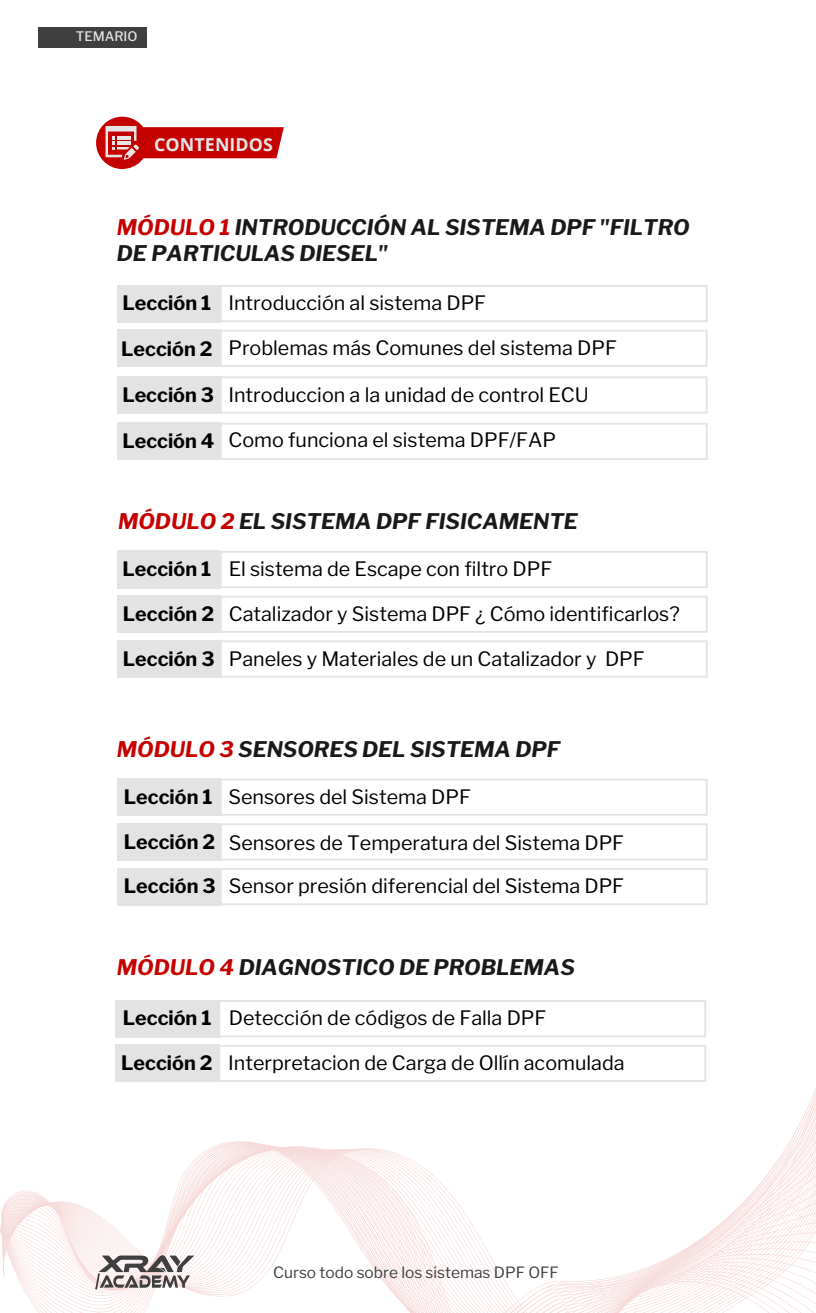
<style>
.page{position:relative;width:816px;height:1313px;background:#fff}
.page>*{position:absolute;margin:0;border:0;box-sizing:border-box;transform-origin:0 0}
.t1{font:italic 700 21.35px/25.9px "Libre Franklin";color:#191919}
.t2{font:19.69px "Libre Franklin";color:#000}
.t3{font:700 19.69px "Libre Franklin";color:#000}
.t4{font:700 17.85px "Open Sans";letter-spacing:.005em;color:#e5e5e5}
.t5{font:15.49px "Libre Franklin";color:#3f3f3f}
.t6{font:500 13.04px "Libre Franklin";color:#e3e3e3}
.s1{color:#c50000}
</style>
<div class="page">
<div style="left:38px;top:27px;width:109px;height:20px;background:#3f3f3f"></div>
<svg style="left:0;top:1145px;width:815px;height:167px"></svg>
<svg style="left:95px;top:1254px;width:99px;height:35px"></svg>
<div style="left:96px;top:117px;width:52px;height:52px;background:#c50000;border-radius:50%"></div>
<svg style="left:105px;top:126px;width:179px;height:34px"></svg>
<div style="left:117px;top:778px;width:104px;height:37px;background:#e3e3e3"></div>
<svg style="left:221px;top:779px;width:486px;height:36px"></svg>
<div style="left:117px;top:823px;width:104px;height:37px;background:#e3e3e3"></div>
<svg style="left:221px;top:823px;width:486px;height:37px"></svg>
<div style="left:117px;top:868px;width:104px;height:37px;background:#e3e3e3"></div>
<svg style="left:221px;top:868px;width:486px;height:37px"></svg>
<div style="left:117px;top:551px;width:104px;height:37px;background:#e3e3e3"></div>
<svg style="left:221px;top:551px;width:486px;height:37px"></svg>
<div style="left:117px;top:595px;width:104px;height:38px;background:#e3e3e3"></div>
<svg style="left:221px;top:596px;width:486px;height:37px"></svg>
<div style="left:117px;top:640px;width:104px;height:37px;background:#e3e3e3"></div>
<svg style="left:221px;top:640px;width:486px;height:37px"></svg>
<div style="left:117px;top:285px;width:104px;height:37px;background:#e3e3e3"></div>
<svg style="left:221px;top:285px;width:486px;height:37px"></svg>
<div style="left:117px;top:330px;width:104px;height:37px;background:#e3e3e3"></div>
<svg style="left:221px;top:330px;width:486px;height:37px"></svg>
<div style="left:117px;top:376px;width:104px;height:37px;background:#e3e3e3"></div>
<svg style="left:221px;top:376px;width:486px;height:37px"></svg>
<div style="left:117px;top:423px;width:104px;height:37px;background:#e3e3e3"></div>
<svg style="left:221px;top:423px;width:486px;height:37px"></svg>
<div style="left:116px;top:1000px;width:103px;height:37px;background:#e3e3e3"></div>
<svg style="left:219px;top:1000px;width:486px;height:37px"></svg>
<div style="left:116px;top:1044px;width:103px;height:38px;background:#e3e3e3"></div>
<svg style="left:219px;top:1044px;width:486px;height:38px"></svg>
<p class="t6" style="left:76px;top:29px;width:63px">TEMARIO</p>
<p class="t4" style="left:154px;top:132px;width:120px">CONTENIDOS</p>
<p class="t1" style="left:117px;top:214px;width:574px"><span class="s1">MÓDULO 1</span> INTRODUCCIÓN AL SISTEMA DPF "FILTRO<br>DE PARTICULAS DIESEL"</p>
<p class="t2" style="left:228px;top:291px;width:259px">Introducción al sistema DPF</p>
<p class="t2" style="left:228px;top:336px;width:390px">Problemas más Comunes del sistema DPF</p>
<p class="t2" style="left:228px;top:383px;width:361px">Introduccion a la unidad de control ECU</p>
<p class="t2" style="left:228px;top:427px;width:329px">Como funciona el sistema DPF/FAP</p>
<p class="t3" style="left:122px;top:291px;width:90px">Lección 1</p>
<p class="t3" style="left:121px;top:337px;width:93px">Lección 2</p>
<p class="t3" style="left:122px;top:383px;width:93px">Lección 3</p>
<p class="t3" style="left:122px;top:429px;width:94px">Lección 4</p>
<p class="t1" style="left:118px;top:508px;width:461px"><span class="s1">MÓDULO 2</span> EL SISTEMA DPF FISICAMENTE</p>
<p class="t2" style="left:228px;top:557px;width:325px">El sistema de Escape con filtro DPF</p>
<p class="t2" style="left:228px;top:602px;width:452px">Catalizador y Sistema DPF ¿ Cómo identificarlos?</p>
<p class="t2" style="left:228px;top:647px;width:417px">Paneles y Materiales de un Catalizador y DPF</p>
<p class="t3" style="left:122px;top:557px;width:90px">Lección 1</p>
<p class="t3" style="left:123px;top:602px;width:93px">Lección 2</p>
<p class="t3" style="left:123px;top:646px;width:93px">Lección 3</p>
<p class="t1" style="left:117px;top:736px;width:444px"><span class="s1">MÓDULO 3</span> SENSORES DEL SISTEMA DPF</p>
<p class="t3" style="left:124px;top:785px;width:90px">Lección 1</p>
<p class="t3" style="left:124px;top:829px;width:93px">Lección 2</p>
<p class="t3" style="left:124px;top:874px;width:93px">Lección 3</p>
<p class="t2" style="left:228px;top:785px;width:244px">Sensores del Sistema DPF</p>
<p class="t2" style="left:228px;top:831px;width:396px">Sensores de Temperatura del Sistema DPF</p>
<p class="t2" style="left:229px;top:874px;width:396px">Sensor presión diferencial del Sistema DPF</p>
<p class="t1" style="left:117px;top:954px;width:459px"><span class="s1">MÓDULO 4</span> DIAGNOSTICO DE PROBLEMAS</p>
<p class="t3" style="left:123px;top:1006px;width:90px">Lección 1</p>
<p class="t3" style="left:121px;top:1050px;width:93px">Lección 2</p>
<p class="t2" style="left:229px;top:1006px;width:319px">Detección de códigos de Falla DPF</p>
<p class="t2" style="left:228px;top:1051px;width:397px">Interpretacion de Carga de Ollín acomulada</p>
<p class="t5" style="left:273px;top:1263px;width:287px">Curso todo sobre los sistemas DPF OFF</p>
</div>
